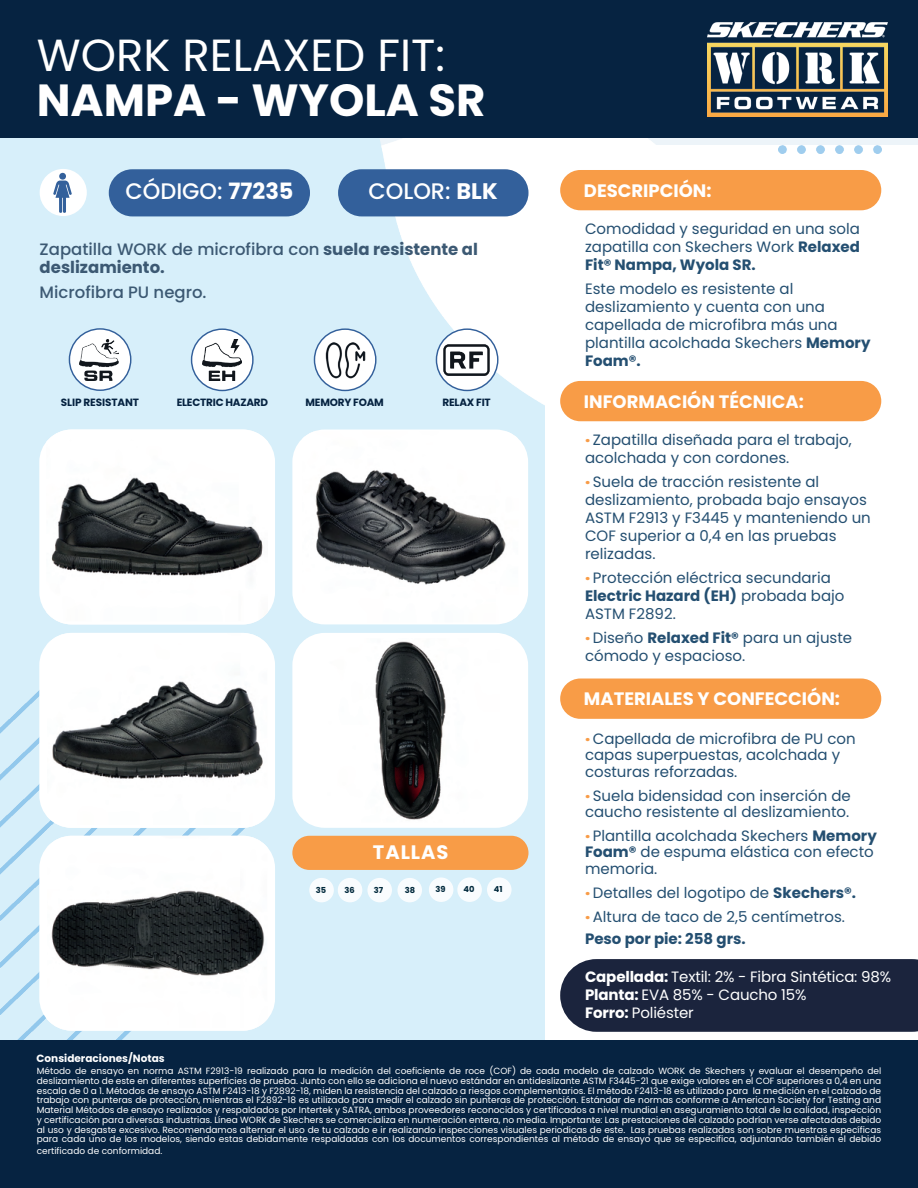
<style>
.page{position:relative;width:918px;height:1188px;background:#fff}
.page>*{position:absolute;margin:0;border:0;box-sizing:border-box;transform-origin:0 0}
.t1{font:45px "Poppins";color:#fff}
.t2{font:700 45px "Poppins";color:#fff}
.t3{font:500 22.5px "Poppins";color:#fff}
.t4{font:700 19.5px "Poppins";letter-spacing:.05em;color:#fff}
.t5{font:700 18px "Poppins";color:#fff}
.t6{font:700 16.5px/18px "Poppins";color:#3c5973}
.t7{font:500 16.5px "Poppins";color:#3c5973}
.t8{font:15px/18px "Poppins";color:#244f71}
.t9{font:15px/18px "Poppins";letter-spacing:-.01em;color:#fff}
.t10{font:700 15px "Poppins";color:#244f71}
.t11{font:700 10.5px "Poppins";letter-spacing:-.02em;color:#062341}
.t12{font:700 10.5px "Poppins";color:#fff}
.t13{font:9px/9.8px "Poppins";color:#fff;text-align:justify}
.t14{font:700 8.25px "Poppins";color:#00283b}
.s1{font-weight:700}
.s2{font-weight:500}
.s3{font-weight:900;color:#f89c47}
</style>
<div class="page">
<img style="left:0;top:138px;width:918px;height:100px">
<img style="left:0;top:685px;width:258px;height:355px">
<img style="left:545px;top:146px;width:373px;height:573px">
<img style="left:778px;top:138px;width:103px;height:15px">
<div style="left:0;top:1040px;width:918px;height:148px;background:#062341"></div>
<div style="left:0;top:0;width:918px;height:138px;background:#062341"></div>
<div style="left:560px;top:959px;width:358px;height:73px;background:#1b243d"></div>
<div style="left:560px;top:679px;width:321px;height:40px;background:#f89c47;border-radius:20px"></div>
<div style="left:292px;top:836px;width:237px;height:34px;background:#f89c47;border-radius:17px"></div>
<div style="left:560px;top:381px;width:321px;height:40px;background:#f89c47;border-radius:20px"></div>
<div style="left:560px;top:170px;width:321px;height:40px;background:#f89c47;border-radius:20px"></div>
<div style="left:39px;top:633px;width:236px;height:195px;background:#fff;border-radius:32px"></div>
<div style="left:39px;top:836px;width:236px;height:195px;background:#fff;border-radius:32px"></div>
<img style="left:707px;top:23px;width:180px;height:93px">
<div style="left:109px;top:169px;width:201px;height:47px;background:#33609b;border-radius:24px"></div>
<div style="left:338px;top:169px;width:191px;height:47px;background:#33609b;border-radius:24px"></div>
<div style="left:40px;top:169px;width:47px;height:47px;background:#fff;border-radius:50%"></div>
<svg style="left:69px;top:328px;width:62px;height:63px"></svg>
<svg style="left:191px;top:328px;width:63px;height:63px"></svg>
<svg style="left:314px;top:328px;width:63px;height:63px"></svg>
<svg style="left:436px;top:328px;width:63px;height:63px"></svg>
<img style="left:80px;top:339px;width:39px;height:42px">
<img style="left:202px;top:339px;width:40px;height:42px">
<img style="left:444px;top:345px;width:45px;height:30px">
<img style="left:325px;top:339px;width:40px;height:40px">
<svg style="left:53px;top:173px;width:19px;height:40px"></svg>
<img style="left:46px;top:430px;width:222px;height:194px">
<img style="left:47px;top:633px;width:220px;height:195px">
<img style="left:47px;top:836px;width:220px;height:195px">
<img style="left:306px;top:638px;width:140px;height:182px">
<img style="left:302px;top:432px;width:216px;height:190px">
<h1 class="t1" style="left:37px;top:29px;width:410px">WORK RELAXED FIT:</h1>
<h1 class="t2" style="left:37px;top:74px;width:450px">NAMPA - WYOLA SR</h1>
<h2 class="t3" style="left:126px;top:179px;width:170px">CÓDIGO: <span class="s1">77235</span></h2>
<h2 class="t3" style="left:368px;top:179px;width:131px">COLOR: <span class="s1">BLK</span></h2>
<h3 class="t6" style="left:40px;top:240px;width:440px"><span class="s2">Zapatilla WORK de microfibra con</span> suela resistente al deslizamiento.</h3>
<h3 class="t7" style="left:40px;top:283px;width:168px">Microfibra PU negro.</h3>
<p class="t11" style="left:61px;top:396px;width:80px">SLIP RESISTANT</p>
<p class="t11" style="left:177px;top:396px;width:93px">ELECTRIC HAZARD</p>
<p class="t11" style="left:306px;top:396px;width:80px">MEMORY FOAM</p>
<p class="t11" style="left:443px;top:396px;width:50px">RELAX FIT</p>
<h3 class="t4" style="left:373px;top:841px;width:77px">TALLAS</h3>
<p class="t14" style="left:316px;top:885px;width:12px">35</p>
<p class="t14" style="left:344px;top:885px;width:12px">36</p>
<p class="t14" style="left:374px;top:885px;width:11px">37</p>
<p class="t14" style="left:405px;top:885px;width:12px">38</p>
<p class="t14" style="left:436px;top:885px;width:12px">39</p>
<p class="t14" style="left:464px;top:885px;width:13px">40</p>
<p class="t14" style="left:494px;top:885px;width:10px">41</p>
<h3 class="t5" style="left:584px;top:180px;width:129px">DESCRIPCIÓN:</h3>
<h3 class="t8" style="left:585px;top:219px;width:277px;text-align:justify">Comodidad y seguridad en una sola zapatilla con Skechers Work <span class="s1">Relaxed Fit® Nampa, Wyola SR.</span></h3>
<h3 class="t8" style="left:585px;top:279px;width:287px">Este modelo es resistente al deslizamiento y cuenta con una capellada de microfibra más una plantilla acolchada Skechers <span class="s1">Memory<br>Foam®.</span></h3>
<h3 class="t5" style="left:584px;top:391px;width:221px">INFORMACIÓN TÉCNICA:</h3>
<h3 class="t8" style="left:585px;top:431px;width:268px"><span class="s3">·</span> Zapatilla diseñada para el trabajo, acolchada y con cordones.</h3>
<h3 class="t8" style="left:585px;top:473px;width:287px"><span class="s3">·</span> Suela de tracción resistente al deslizamiento, probada bajo ensayos<br>ASTM F2913 y F3445 y manteniendo un<br>COF superior a 0,4 en las pruebas relizadas.</h3>
<h3 class="t8" style="left:585px;top:568px;width:261px"><span class="s3">·</span> Protección eléctrica secundaria<br><span class="s1">Electric Hazard (EH)</span> probada bajo<br>ASTM F2892.</h3>
<h3 class="t8" style="left:585px;top:628px;width:269px"><span class="s3">·</span> Diseño <span class="s1">Relaxed Fit®</span> para un ajuste cómodo y espacioso.</h3>
<h3 class="t5" style="left:584px;top:688px;width:258px">MATERIALES Y CONFECCIÓN:</h3>
<h3 class="t8" style="left:585px;top:730px;width:272px;line-height:16.5px"><span class="s3">·</span> Capellada de microfibra de PU con capas superpuestas, acolchada y costuras reforzadas.</h3>
<h3 class="t8" style="left:585px;top:787px;width:267px;line-height:16.5px"><span class="s3">·</span> Suela bidensidad con inserción de caucho resistente al deslizamiento.</h3>
<h3 class="t8" style="left:585px;top:828px;width:293px;line-height:16.5px"><span class="s3">·</span> Plantilla acolchada Skechers <span class="s1">Memory<br>Foam®</span> de espuma elástica con efecto memoria.</h3>
<h3 class="t8" style="left:585px;top:881px;width:273px;line-height:24px"><span class="s3">·</span> Detalles del logotipo de <span class="s1">Skechers®. </span><span class="s3">·</span> Altura de taco de 2,5 centímetros.</h3>
<h3 class="t10" style="left:585px;top:931px;width:162px">Peso por pie: 258 grs.</h3>
<h3 class="t9" style="left:585px;top:968px;width:308px"><span class="s1">Capellada:</span> Textil: 2% - Fibra Sintética: 98%<br><span class="s1">Planta:</span> EVA 85% - Caucho 15%<br><span class="s1">Forro:</span> Poliéster</h3>
<p class="t12" style="left:37px;top:1052px;width:130px">Consideraciones/Notas</p>
<p class="t13" style="left:37px;top:1066px;width:846px">Método de ensayo en norma ASTM F2913-19 realizado para la medición del coeficiente de roce (COF) de cada modelo de calzado WORK de Skechers y evaluar el desempeño del deslizamiento de este en diferentes superficies de prueba. Junto con ello se adiciona el nuevo estándar en antideslizante ASTM F3445-21 que exige valores en el COF superiores a 0,4 en una escala de 0 a 1. Métodos de ensayo ASTM F2413-18 y F2892-18, miden la resistencia del calzado a riesgos complementarios. El método F2413-18 es utilizado para la medición en el calzado de trabajo con punteras de protección, mientras el F2892-18 es utilizado para medir el calzado sin punteras de protección. Estándar de normas conforme a American Society for Testing and Material Métodos de ensayo realizados y respaldados por Intertek y SATRA, ambos proveedores reconocidos y certificados a nivel mundial en aseguramiento total de la calidad, inspección y certificación para diversas industrias. Línea WORK de Skechers se comercializa en numeración entera, no media. Importante: Las prestaciones del calzado podrían verse afectadas debido al uso y desgaste excesivo. Recomendamos alternar el uso de tu calzado e ir realizando inspecciones visuales periodicas de este. Las pruebas realizadas son sobre muestras específicas para cada uno de los modelos, siendo estas debidamente respaldadas con los documentos correspondientes al método de ensayo que se especifica, adjuntando también el debido</p>
<p class="t13" style="left:37px;top:1146px;width:127px">certificado de conformidad.</p>
</div>
